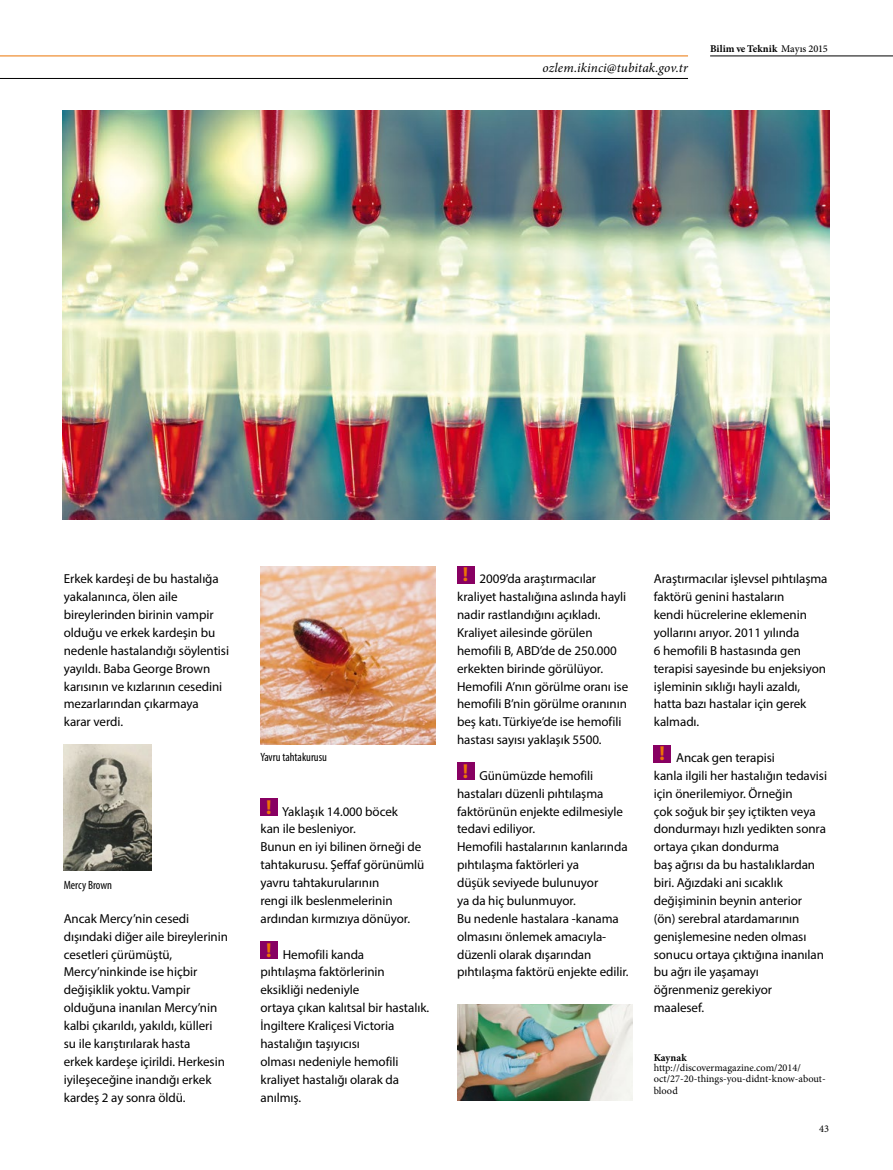
<style>
.page{position:relative;width:893px;height:1170px;background:#fff}
.page>*{position:absolute;margin:0;border:0;box-sizing:border-box;transform-origin:0 0}
.t1{font:italic 13.2px "Minion Pro";letter-spacing:.01em;color:#000}
.t2{font:13.05px/17.9px "Myriad Pro";letter-spacing:-.005em;color:#000}
.t3{font:condensed 12px "Myriad Pro";color:#000}
.t4{font:10.35px/10.4px "Minion Pro";color:#000}
.t5{font:700 10.35px "Minion Pro";letter-spacing:.005em;color:#000}
.s1{font-weight:500}
.s2{font-weight:700;font-size:20.25px;color:#ec7405}
</style>
<div class="page">
<div style="left:260px;top:798px;width:17px;height:17px;background:#880062"></div>
<div style="left:260px;top:941px;width:17px;height:17px;background:#880062"></div>
<div style="left:457px;top:566px;width:17px;height:17px;background:#880062"></div>
<div style="left:457px;top:762px;width:17px;height:17px;background:#880062"></div>
<div style="left:654px;top:745px;width:17px;height:17px;background:#880062"></div>
<hr style="left:0;top:56px;width:688px;height:1px;background:#ec7405">
<hr style="left:0;top:78px;width:688px;height:1px;background:#000">
<img style="left:63px;top:111px;width:766px;height:408px">
<img style="left:260px;top:566px;width:176px;height:178px">
<img style="left:457px;top:1004px;width:175px;height:96px">
<img style="left:64px;top:744px;width:87px;height:126px">
<hr style="left:710px;top:56px;width:183px;height:1px;background:#000">
<p class="t1" style="left:542px;top:58px;width:147px">ozlem.ikinci@tubitak.gov.tr</p>
<p class="t5" style="left:710px;top:41px;width:119px">Bilim ve Teknik <span class="s1">Mayıs 2015</span></p>
<p class="t2" style="left:64px;top:569px;width:167px">Erkek kardeşi de bu hastalığa yakalanınca, ölen aile bireylerinden birinin vampir olduğu ve erkek kardeşin bu nedenle hastalandığı söylentisi yayıldı. Baba George Brown karısının ve kızlarının cesedini mezarlarından çıkarmaya karar verdi.</p>
<p class="t3" style="left:64px;top:877px;width:50px">Mercy Brown</p>
<p class="t2" style="left:64px;top:909px;width:166px">Ancak Mercy’nin cesedi dışındaki diğer aile bireylerinin cesetleri çürümüştü,<br>Mercy’ninkinde ise hiçbir değişiklik yoktu. Vampir olduğuna inanılan Mercy’nin kalbi çıkarıldı, yakıldı, külleri su ile karıştırılarak hasta<br>erkek kardeşe içirildi. Herkesin iyileşeceğine inandığı erkek kardeş 2 ay sonra öldü.</p>
<p class="t3" style="left:260px;top:749px;width:68px">Yavru tahtakurusu</p>
<p class="t2" style="left:260px;top:802px;width:166px;text-indent:6px"><span class="s2">!</span> Yaklaşık 14.000 böcek<br>kan ile besleniyor.<br>Bunun en iyi bilinen örneği de tahtakurusu. Şeffaf görünümlü yavru tahtakurularının<br>rengi ilk beslenmelerinin ardından kırmızıya dönüyor.</p>
<p class="t2" style="left:260px;top:944px;width:170px;text-indent:6px"><span class="s2">!</span> Hemofili kanda<br>pıhtılaşma faktörlerinin eksikliği nedeniyle<br>ortaya çıkan kalıtsal bir hastalık.<br>İngiltere Kraliçesi Victoria hastalığın taşıyıcısı<br>olması nedeniyle hemofili kraliyet hastalığı olarak da anılmış.</p>
<p class="t2" style="left:457px;top:569px;width:173px;text-indent:6px"><span class="s2">!</span> 2009’da araştırmacılar kraliyet hastalığına aslında hayli nadir rastlandığını açıkladı.<br>Kraliyet ailesinde görülen hemofili B, ABD’de de 250.000 erkekten birinde görülüyor.<br>Hemofili A’nın görülme oranı ise hemofili B’nin görülme oranının beş katı. Türkiye’de ise hemofili hastası sayısı yaklaşık 5500.</p>
<p class="t2" style="left:457px;top:766px;width:173px;text-indent:6px"><span class="s2">!</span> Günümüzde hemofili hastaları düzenli pıhtılaşma faktörünün enjekte edilmesiyle tedavi ediliyor.<br>Hemofili hastalarının kanlarında pıhtılaşma faktörleri ya<br>düşük seviyede bulunuyor<br>ya da hiç bulunmuyor.<br>Bu nedenle hastalara -kanama olmasını önlemek amacıyla&shy;düzenli olarak dışarından pıhtılaşma faktörü enjekte edilir.</p>
<p class="t2" style="left:654px;top:569px;width:175px">Araştırmacılar işlevsel pıhtılaşma faktörü genini hastaların<br>kendi hücrelerine eklemenin yollarını arıyor. 2011 yılında<br>6 hemofili B hastasında gen terapisi sayesinde bu enjeksiyon işleminin sıklığı hayli azaldı, hatta bazı hastalar için gerek kalmadı.</p>
<p class="t2" style="left:654px;top:748px;width:175px;text-indent:6px"><span class="s2">!</span> Ancak gen terapisi<br>kanla ilgili her hastalığın tedavisi için önerilemiyor. Örneğin<br>çok soğuk bir şey içtikten veya dondurmayı hızlı yedikten sonra ortaya çıkan dondurma<br>baş ağrısı da bu hastalıklardan biri. Ağızdaki ani sıcaklık değişiminin beynin anterior<br>(ön) serebral atardamarının genişlemesine neden olması sonucu ortaya çıktığına inanılan bu ağrı ile yaşamayı öğrenmeniz gerekiyor<br>maalesef.</p>
<p class="t5" style="left:654px;top:1050px;width:34px">Kaynak</p>
<p class="t4" style="left:654px;top:1062px;width:173px">http://discovermagazine.com/2014/ oct/27-20-things-you-didnt-know-about-</p>
<p class="t4" style="left:654px;top:1085px;width:26px">blood</p>
<p class="t4" style="left:819px;top:1123px;width:11px">43</p>
</div>
